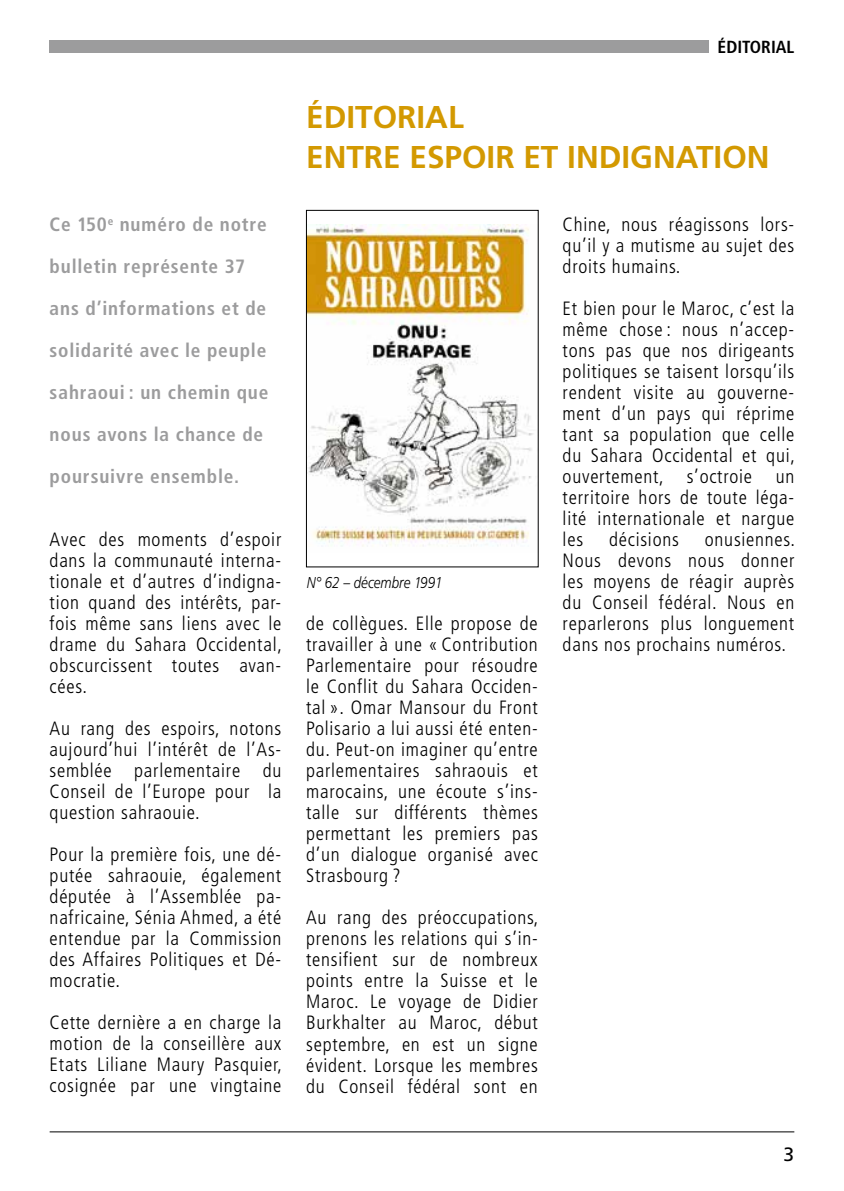
<style>
.page{position:relative;width:844px;height:1191px;background:#fff}
.page>*{position:absolute;margin:0;border:0;box-sizing:border-box;transform-origin:0 0}
.t1{font:700 31.5px/40.2px "Frutiger";color:#d39901}
.t2{font:300 condensed 19.25px/21px "Frutiger";letter-spacing:.04em;color:#000;text-align:justify}
.t3{font:700 condensed 19.25px/42px "Frutiger";letter-spacing:.045em;color:#9c9c9d}
.t4{font:19.25px "Frutiger";color:#000}
.t5{font:700 condensed 17.5px "Frutiger";color:#000}
.t6{font:italic 300 15.75px "Frutiger";color:#000;scale:.85 1}
</style>
<div class="page">
<hr style="left:50px;top:1131px;width:744px;height:1px;background:#000">
<img style="left:308px;top:225px;width:225px;height:322px">
<div style="left:306px;top:210px;width:232px;height:357px;border:1px solid #000"></div>
<div style="left:50px;top:40px;width:658px;height:13px;background:#9c9c9d"></div>
<p class="t3" style="left:50px;top:203px;width:220px">Ce 150<sup>e</sup> numéro de notre bulletin représente 37 ans d’informations et de solidarité avec le peuple sahraoui : un chemin que nous avons la chance de poursuivre ensemble.</p>
<p class="t2" style="left:50px;top:529px;width:234px">Avec des moments d’espoir dans la communauté interna&shy;tionale et d’autres d’indigna&shy;tion quand des intérêts, par&shy;fois même sans liens avec le drame du Sahara Occidental, obscurcissent toutes avan&shy;cées.</p>
<p class="t2" style="left:50px;top:718px;width:233px">Au rang des espoirs, notons aujourd’hui l’intérêt de l’As&shy;semblée parlementaire du Conseil de l’Europe pour la question sahraouie.</p>
<p class="t2" style="left:50px;top:844px;width:233px">Pour la première fois, une dé&shy;putée sahraouie, également députée à l’Assemblée pa&shy;nafricaine, Sénia Ahmed, a été entendue par la Commission des Affaires Politiques et Dé&shy;mocratie.</p>
<p class="t2" style="left:50px;top:1012px;width:234px">Cette dernière a en charge la motion de la conseillère aux Etats Liliane Maury Pasquier, cosignée par une vingtaine</p>
<p class="t5" style="left:717px;top:36px;width:78px">ÉDITORIAL</p>
<h1 class="t1" style="left:306px;top:97px;width:465px">ÉDITORIAL<br>ENTRE ESPOIR ET INDIGNATION</h1>
<p class="t6" style="left:307px;top:574px;width:161px">N° 62 – décembre 1991</p>
<p class="t2" style="left:306px;top:613px;width:233px">de collègues. Elle propose de travailler à une « Contribution Parlementaire pour résoudre le Conflit du Sahara Occiden&shy;tal ». Omar Mansour du Front Polisario a lui aussi été enten&shy;du. Peut-on imaginer qu’entre parlementaires sahraouis et marocains, une écoute s’ins&shy;talle sur différents thèmes permettant les premiers pas d’un dialogue organisé avec Strasbourg ?</p>
<p class="t2" style="left:306px;top:907px;width:234px">Au rang des préoccupations, prenons les relations qui s’in&shy;tensifient sur de nombreux points entre la Suisse et le Maroc. Le voyage de Didier Burkhalter au Maroc, début septembre, en est un signe évident. Lorsque les membres du Conseil fédéral sont en</p>
<p class="t2" style="left:562px;top:214px;width:233px">Chine, nous réagissons lors&shy;qu’il y a mutisme au sujet des droits humains.</p>
<p class="t2" style="left:562px;top:298px;width:234px">Et bien pour le Maroc, c’est la même chose : nous n’accep&shy;tons pas que nos dirigeants politiques se taisent lorsqu’ils rendent visite au gouverne&shy;ment d’un pays qui réprime tant sa population que celle du Sahara Occidental et qui, ouvertement, s’octroie un territoire hors de toute léga&shy;lité internationale et nargue les</p>
<p class="t2" style="left:609px;top:529px;width:71px">décisions</p>
<p class="t2" style="left:562px;top:529px;width:234px;text-indent:142px">onusiennes.<br>Nous devons nous donner les moyens de réagir auprès du Conseil fédéral. Nous en reparlerons plus longuement dans nos prochains numéros.</p>
<p class="t4" style="left:783px;top:1142px;width:12px">3</p>
</div>
